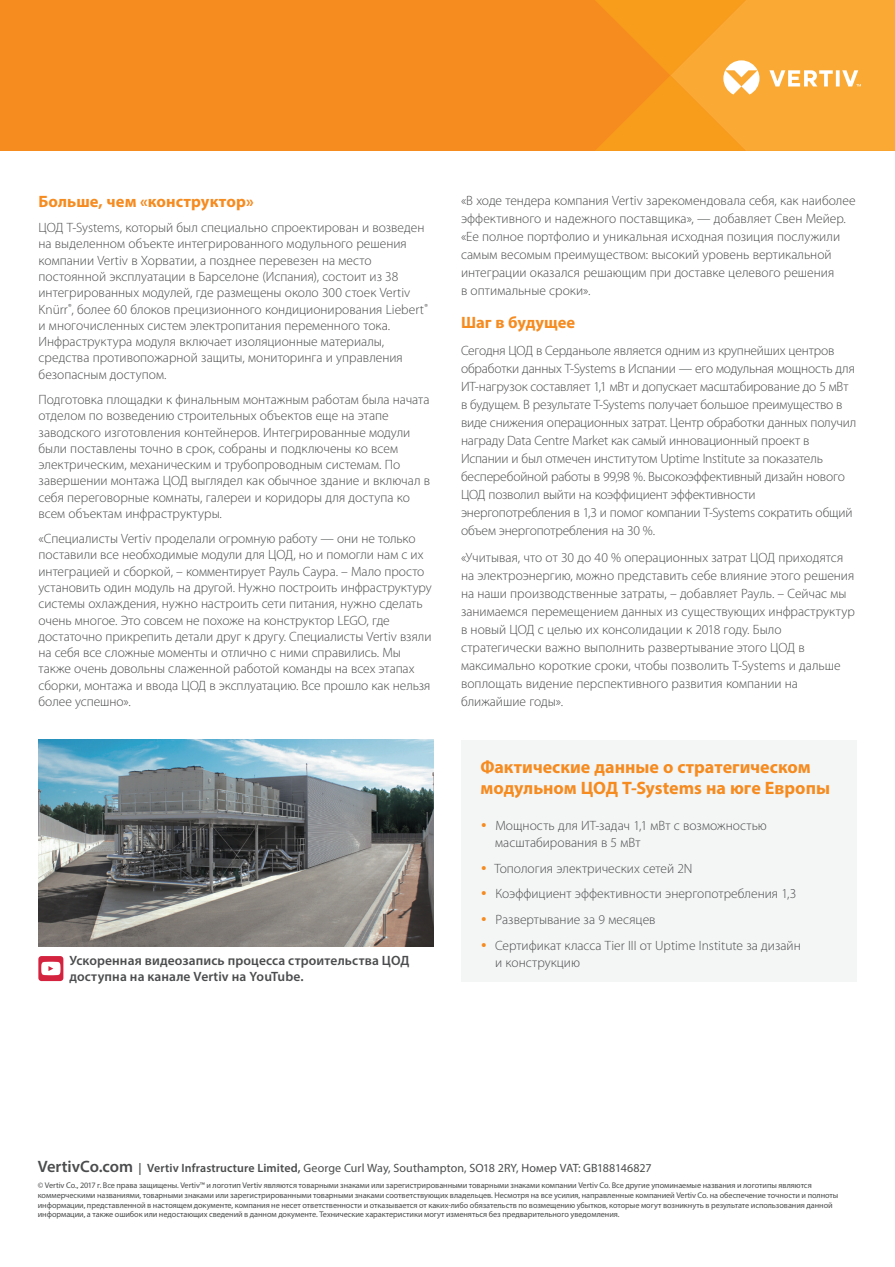
<style>
.page{position:relative;width:895px;height:1267px;background:#fff}
.page>*{position:absolute;margin:0;border:0;box-sizing:border-box;transform-origin:0 0}
.t1{font:700 18px/21.6px "Myriad Pro";color:#f68b1f}
.t2{font:700 16.5px "Myriad Pro";letter-spacing:.005em;color:#f68b1f}
.t3{font:300 13.5px/16.4px "Myriad Pro";letter-spacing:-.005em;color:#4b4c4d}
.t4{font:600 13.5px/16.2px "Myriad Pro";letter-spacing:.01em;color:#4b4c4d}
.t5{font:12px "Myriad Pro";letter-spacing:.005em;color:#4b4c4d}
.t6{font:8.25px/9.8px "Myriad Pro";letter-spacing:-.005em;color:#4b4c4d}
.s1{font-weight:600;font-size:16.5px}
.s2{font-weight:600}
</style>
<div class="page">
<div style="left:0;top:0;width:573px;height:151px;background:#f68b1f"></div>
<div style="left:461px;top:740px;width:395px;height:241px;background:#f4f5f5"></div>
<div style="left:38px;top:956px;width:25px;height:25px;background:#d3233e;border-radius:3px"></div>
<svg style="left:41px;top:962px;width:19px;height:13px"></svg>
<img style="left:39px;top:740px;width:395px;height:207px">
<svg style="left:573px;top:0;width:322px;height:151px;background:#f8a330"></svg>
<p class="t2" style="left:39px;top:191px;width:217px">Больше, чем «конструктор»</p>
<p class="t3" style="left:39px;top:220px;width:391px">ЦОД T-Systems, который был специально спроектирован и возведен на выделенном объекте интегрированного модульного решения компании Vertiv в Хорватии, а позднее перевезен на место постоянной эксплуатации в Барселоне (Испания), состоит из 38 интегрированных модулей, где размещены около 300 стоек Vertiv Knürr<sup>®</sup>, более 60 блоков прецизионного кондиционирования Liebert<sup>® </sup>и многочисленных систем электропитания переменного тока.<br>Инфраструктура модуля включает изоляционные материалы, средства противопожарной защиты, мониторинга и управления безопасным доступом.</p>
<p class="t3" style="left:39px;top:391px;width:393px">Подготовка площадки к финальным монтажным работам была начата отделом по возведению строительных объектов еще на этапе заводского изготовления контейнеров. Интегрированные модули были поставлены точно в срок, собраны и подключены ко всем электрическим, механическим и трубопроводным системам. По завершении монтажа ЦОД выглядел как обычное здание и включал в себя переговорные комнаты, галереи и коридоры для доступа ко всем объектам инфраструктуры.</p>
<p class="t3" style="left:39px;top:531px;width:395px">«Специалисты Vertiv проделали огромную работу — они не только поставили все необходимые модули для ЦОД, но и помогли нам с их интеграцией и сборкой, – комментирует Рауль Саура. – Мало просто установить один модуль на другой. Нужно построить инфраструктуру системы охлаждения, нужно настроить сети питания, нужно сделать очень многое. Это совсем не похоже на конструктор LEGO, где достаточно прикрепить детали друг к другу. Специалисты Vertiv взяли на себя все сложные моменты и отлично с ними справились. Мы также очень довольны слаженной работой команды на всех этапах сборки, монтажа и ввода ЦОД в эксплуатацию. Все прошло как нельзя более успешно».</p>
<p class="t4" style="left:69px;top:952px;width:341px">Ускоренная видеозапись процесса строительства ЦОД доступна на канале Vertiv на YouTube.</p>
<p class="t3" style="left:461px;top:191px;width:396px;line-height:18px">«В ходе тендера компания Vertiv зарекомендовала себя, как наиболее эффективного и надежного поставщика», — добавляет Свен Мейер. «Ее полное портфолио и уникальная исходная позиция послужили самым весомым преимуществом: высокий уровень вертикальной интеграции оказался решающим при доставке целевого решения<br>в оптимальные сроки».</p>
<p class="t2" style="left:461px;top:311px;width:116px">Шаг в будущее</p>
<p class="t3" style="left:461px;top:341px;width:397px;line-height:18px">Сегодня ЦОД в Серданьоле является одним из крупнейших центров обработки данных T-Systems в Испании — его модульная мощность для ИТ-нагрузок составляет 1,1 мВт и допускает масштабирование до 5 мВт в будущем. В результате T-Systems получает большое преимущество в виде снижения операционных затрат. Центр обработки данных получил награду Data Centre Market как самый инновационный проект в Испании и был отмечен институтом Uptime Institute за показатель бесперебойной работы в 99,98 %. Высокоэффективный дизайн нового ЦОД позволил выйти на коэффициент эффективности энергопотребления в 1,3 и помог компании T-Systems сократить общий объем энергопотребления на 30 %.</p>
<p class="t3" style="left:461px;top:549px;width:395px;line-height:18px">«Учитывая, что от 30 до 40 % операционных затрат ЦОД приходятся на электроэнергию, можно представить себе влияние этого решения на наши производственные затраты, – добавляет Рауль. – Сейчас мы занимаемся перемещением данных из существующих инфраструктур в новый ЦОД с целью их консолидации к 2018 году. Было стратегически важно выполнить развертывание этого ЦОД в максимально короткие сроки, чтобы позволить T-Systems и дальше воплощать видение перспективного развития компании на ближайшие годы».</p>
<h1 class="t1" style="left:480px;top:755px;width:351px">Фактические данные о стратегическом модульном ЦОД T-Systems на юге Европы</h1>
<p class="t3" style="left:495px;top:817px;width:273px;line-height:17.2px">Мощность для ИТ-задач 1,1 мВт с возможностью масштабирования в 5 мВт</p>
<p class="t3" style="left:494px;top:855px;width:308px;line-height:25.8px">Топология электрических сетей 2N<br>Коэффициент эффективности энергопотребления 1,3<br>Развертывание за 9 месяцев<br>Сертификат класса Tier III от Uptime Institute за дизайн</p>
<p class="t3" style="left:495px;top:955px;width:86px">и конструкцию</p>
<p class="t5" style="left:38px;top:1160px;width:615px"><span class="s1">VertivCo.com</span> <span class="s2">| Vertiv Infrastructure Limited,</span> George Curl Way, Southampton, SO18 2RY, Номер VAT: GB188146827</p>
<p class="t6" style="left:38px;top:1180px;width:802px">© Vertiv Co., 2017 г. Все права защищены. Vertiv™ и логотип Vertiv являются товарными знаками или зарегистрированными товарными знаками компании Vertiv Co. Все другие упоминаемые названия и логотипы являются коммерческими названиями, товарными знаками или зарегистрированными товарными знаками соответствующих владельцев. Несмотря на все усилия, направленные компанией Vertiv Co. на обеспечение точности и полноты информации, представленной в настоящем документе, компания не несет ответственности и отказывается от каких-либо обязательств по возмещению убытков, которые могут возникнуть в результате использования данной информации, а также ошибок или недостающих сведений в данном документе. Технические характеристики могут изменяться без предварительного уведомления.</p>
</div>
